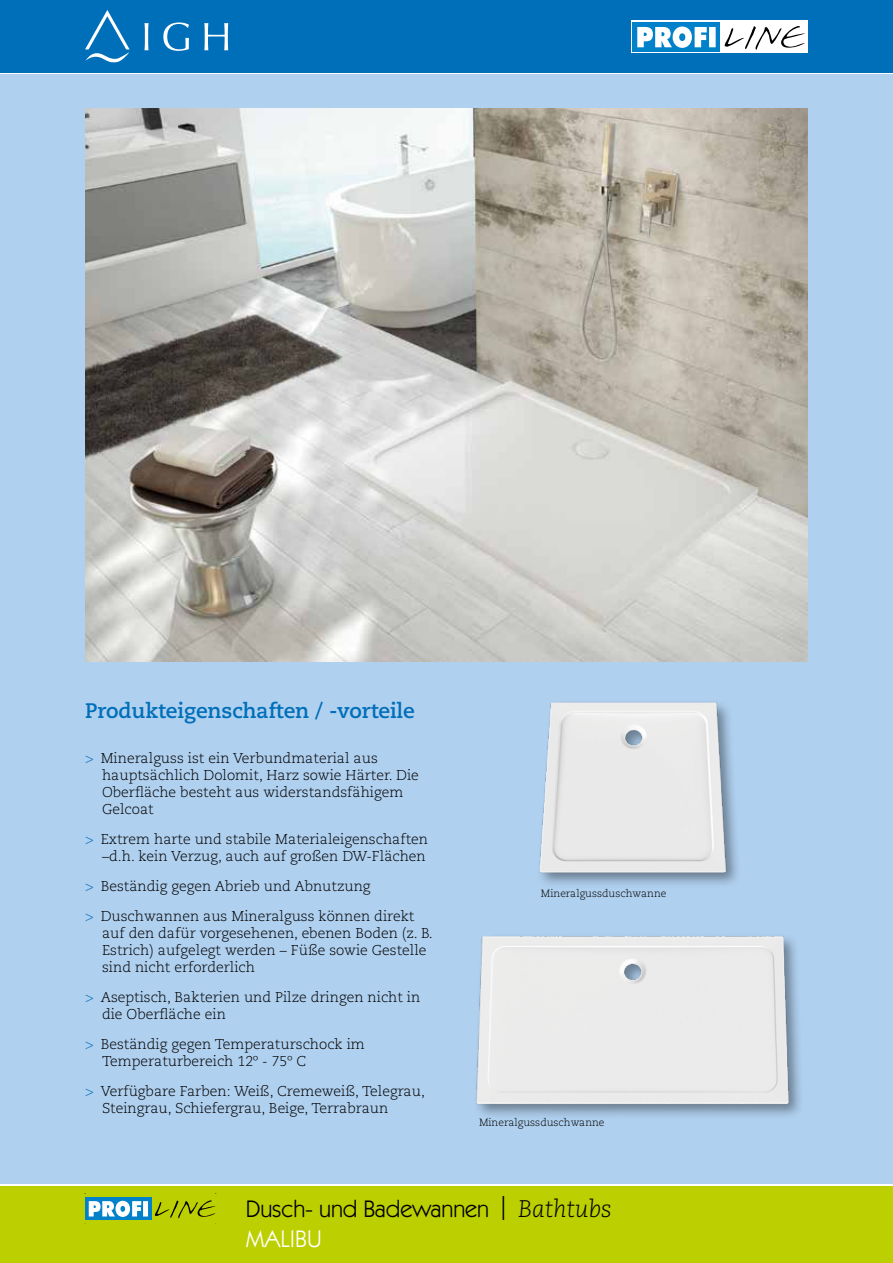
<style>
.page{position:relative;width:893px;height:1263px;background:#fff}
.page>*{position:absolute;margin:0;border:0;box-sizing:border-box;transform-origin:0 0}
.t1{font:24px "Itc Kabel LT";letter-spacing:-.005em;color:#000}
.t2{font:24px "Itc Kabel LT";color:#fff}
.t3{font:700 21px "Caecilia";letter-spacing:-.005em;color:#006fb9}
.t4{font:300 14.25px/17.1px "Caecilia";color:#000}
.t5{font:300 10.5px "Caecilia";color:#000}
.s1{color:#006fb9}
.s2{font-family:"Caecilia";font-weight:300;font-style:italic}
</style>
<div class="page">
<div style="left:0;top:74px;width:893px;height:1110px;background:#b0d0ef"></div>
<div style="left:0;top:1186px;width:893px;height:77px;background:#bccf00"></div>
<div style="left:0;top:0;width:893px;height:72px;background:#006fb9"></div>
<svg style="left:85px;top:10px;width:143px;height:52px"></svg>
<div style="left:631px;top:21px;width:177px;height:32px;background:#fff"></div>
<div style="left:632px;top:22px;width:88px;height:30px;background:#0081c9"></div>
<svg style="left:637px;top:26px;width:79px;height:22px"></svg>
<svg style="left:724px;top:26px;width:81px;height:24px"></svg>
<div style="left:85px;top:1197px;width:67px;height:23px;background:#0081c9"></div>
<svg style="left:84px;top:1193px;width:64px;height:31px"></svg>
<svg style="left:155px;top:1193px;width:62px;height:31px"></svg>
<img style="left:539px;top:702px;width:199px;height:183px">
<img style="left:476px;top:936px;width:324px;height:180px">
<img style="left:85px;top:108px;width:723px;height:553px">
<h2 class="t3" style="left:85px;top:698px;width:331px">Produkteigenschaften / -vorteile</h2>
<p class="t4" style="left:102px;top:750px;width:318px;text-indent:-17px"><span class="s1">&gt;</span> Mineralguss ist ein Verbundmaterial aus hauptsächlich Dolomit, Harz sowie Härter. Die Oberfläche besteht aus widerstandsfähigem Gelcoat</p>
<p class="t4" style="left:85px;top:831px;width:345px;text-align:right"><span class="s1">&gt;</span> Extrem harte und stabile Materialeigenschaften –d.h. kein Verzug, auch auf großen DW-Flächen</p>
<p class="t4" style="left:85px;top:872px;width:331px;line-height:29.8px"><span class="s1">&gt;</span> Beständig gegen Abrieb und Abnutzung<br><span class="s1">&gt;</span> Duschwannen aus Mineralguss können direkt</p>
<p class="t4" style="left:102px;top:925px;width:332px">auf den dafür vorgesehenen, ebenen Boden (z. B.<br>Estrich) aufgelegt werden – Füße sowie Gestelle sind nicht erforderlich</p>
<p class="t4" style="left:102px;top:989px;width:320px;text-indent:-17px"><span class="s1">&gt;</span> Aseptisch, Bakterien und Pilze dringen nicht in die Oberfläche ein</p>
<p class="t4" style="left:102px;top:1036px;width:264px;text-indent:-17px"><span class="s1">&gt;</span> Beständig gegen Temperaturschock im<br>Temperaturbereich 12º - 75º C</p>
<p class="t4" style="left:102px;top:1083px;width:324px;text-indent:-17px"><span class="s1">&gt;</span> Verfügbare Farben: Weiß, Cremeweiß, Telegrau,<br>Steingrau, Schiefergrau, Beige, Terrabraun</p>
<p class="t5" style="left:541px;top:887px;width:127px">Mineralgussduschwanne</p>
<p class="t5" style="left:479px;top:1117px;width:127px">Mineralgussduschwanne</p>
<h1 class="t1" style="left:246px;top:1195px;width:368px">Dusch- und Badewannen | <span class="s2">Bathtubs</span></h1>
<h1 class="t2" style="left:246px;top:1224px;width:78px">MALIBU</h1>
</div>
